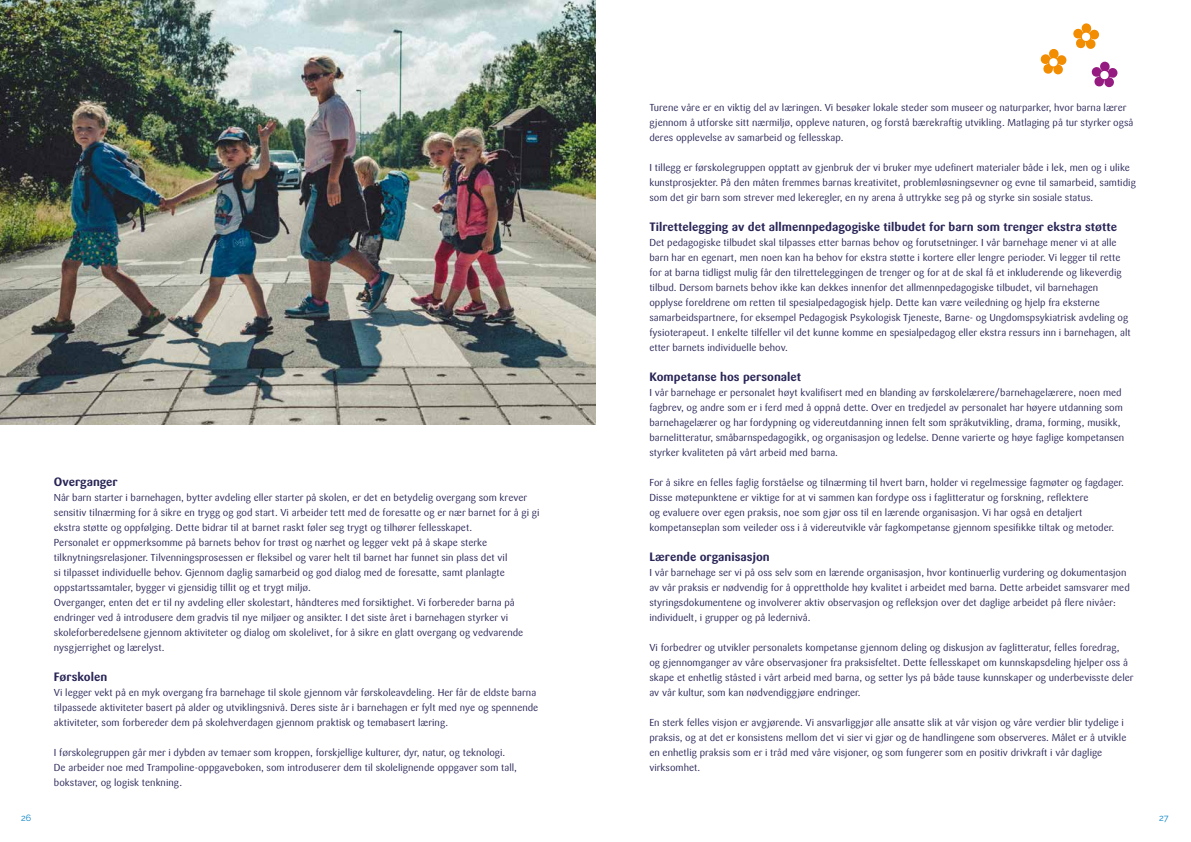
<style>
.page{position:relative;width:1191px;height:842px;background:#fff}
.page>*{position:absolute;margin:0;border:0;box-sizing:border-box;transform-origin:0 0}
.t1{font:700 12px "Sari OT";color:#282556}
.t2{font:10px/15px "Sari OT";color:#282556}
.t3{font:9px "Raleway";color:#0783c6}
</style>
<div class="page">
<img style="left:0;top:0;width:595px;height:425px">
<svg style="left:1040px;top:23px;width:78px;height:65px"></svg>
<p class="t1" style="left:54px;top:474px;width:65px">Overganger</p>
<p class="t2" style="left:54px;top:490px;width:487px">Når barn starter i barnehagen, bytter avdeling eller starter på skolen, er det en betydelig overgang som krever sensitiv tilnærming for å sikre en trygg og god start. Vi arbeider tett med de foresatte og er nær barnet for å gi gi ekstra støtte og oppfølging. Dette bidrar til at barnet raskt føler seg trygt og tilhører fellesskapet.<br>Personalet er oppmerksomme på barnets behov for trøst og nærhet og legger vekt på å skape sterke tilknytningsrelasjoner. Tilvenningsprosessen er fleksibel og varer helt til barnet har funnet sin plass det vil<br>si tilpasset individuelle behov. Gjennom daglig samarbeid og god dialog med de foresatte, samt planlagte oppstartssamtaler, bygger vi gjensidig tillit og et trygt miljø.<br>Overganger, enten det er til ny avdeling eller skolestart, håndteres med forsiktighet. Vi forbereder barna på endringer ved å introdusere dem gradvis til nye miljøer og ansikter. I det siste året i barnehagen styrker vi skoleforberedelsene gjennom aktiviteter og dialog om skolelivet, for å sikre en glatt overgang og vedvarende nysgjerrighet og lærelyst.</p>
<p class="t1" style="left:54px;top:669px;width:55px">Førskolen</p>
<p class="t2" style="left:54px;top:685px;width:486px">Vi legger vekt på en myk overgang fra barnehage til skole gjennom vår førskoleavdeling. Her får de eldste barna tilpassede aktiviteter basert på alder og utviklingsnivå. Deres siste år i barnehagen er fylt med nye og spennende aktiviteter, som forbereder dem på skolehverdagen gjennom praktisk og temabasert læring.</p>
<p class="t2" style="left:54px;top:745px;width:464px">I førskolegruppen går mer i dybden av temaer som kroppen, forskjellige kulturer, dyr, natur, og teknologi.<br>De arbeider noe med Trampoline-oppgaveboken, som introduserer dem til skolelignende oppgaver som tall, bokstaver, og logisk tenkning.</p>
<p class="t2" style="left:649px;top:100px;width:485px">Turene våre er en viktig del av læringen. Vi besøker lokale steder som museer og naturparker, hvor barna lærer gjennom å utforske sitt nærmiljø, oppleve naturen, og forstå bærekraftig utvikling. Matlaging på tur styrker også deres opplevelse av samarbeid og fellesskap.</p>
<p class="t2" style="left:649px;top:160px;width:488px">I tillegg er førskolegruppen opptatt av gjenbruk der vi bruker mye udefinert materialer både i lek, men og i ulike kunstprosjekter. På den måten fremmes barnas kreativitet, problemløsningsevner og evne til samarbeid, samtidig som det gir barn som strever med lekeregler, en ny arena å uttrykke seg på og styrke sin sosiale status.</p>
<p class="t1" style="left:649px;top:219px;width:469px">Tilrettelegging av det allmennpedagogiske tilbudet for barn som trenger ekstra støtte</p>
<p class="t2" style="left:649px;top:235px;width:483px">Det pedagogiske tilbudet skal tilpasses etter barnas behov og forutsetninger. I vår barnehage mener vi at alle barn har en egenart, men noen kan ha behov for ekstra støtte i kortere eller lengre perioder. Vi legger til rette for at barna tidligst mulig får den tilretteleggingen de trenger og for at de skal få et inkluderende og likeverdig tilbud. Dersom barnets behov ikke kan dekkes innenfor det allmennpedagogiske tilbudet, vil barnehagen opplyse foreldrene om retten til spesialpedagogisk hjelp. Dette kan være veiledning og hjelp fra eksterne samarbeidspartnere, for eksempel Pedagogisk Psykologisk Tjeneste, Barne- og Ungdomspsykiatrisk avdeling og fysioterapeut. I enkelte tilfeller vil det kunne komme en spesialpedagog eller ekstra ressurs inn i barnehagen, alt etter barnets individuelle behov.</p>
<p class="t1" style="left:649px;top:369px;width:153px">Kompetanse hos personalet</p>
<p class="t2" style="left:649px;top:385px;width:476px">I vår barnehage er personalet høyt kvalifisert med en blanding av førskolelærere/barnehagelærere, noen med fagbrev, og andre som er i ferd med å oppnå dette. Over en tredjedel av personalet har høyere utdanning som barnehagelærer og har fordypning og videreutdanning innen felt som språkutvikling, drama, forming, musikk, barnelitteratur, småbarnspedagogikk, og organisasjon og ledelse. Denne varierte og høye faglige kompetansen styrker kvaliteten på vårt arbeid med barna.</p>
<p class="t2" style="left:649px;top:475px;width:476px">For å sikre en felles faglig forståelse og tilnærming til hvert barn, holder vi regelmessige fagmøter og fagdager.<br>Disse møtepunktene er viktige for at vi sammen kan fordype oss i faglitteratur og forskning, reflektere<br>og evaluere over egen praksis, noe som gjør oss til en lærende organisasjon. Vi har også en detaljert kompetanseplan som veileder oss i å videreutvikle vår fagkompetanse gjennom spesifikke tiltak og metoder.</p>
<p class="t1" style="left:649px;top:549px;width:122px">Lærende organisasjon</p>
<p class="t2" style="left:649px;top:565px;width:482px">I vår barnehage ser vi på oss selv som en lærende organisasjon, hvor kontinuerlig vurdering og dokumentasjon av vår praksis er nødvendig for å opprettholde høy kvalitet i arbeidet med barna. Dette arbeidet samsvarer med styringsdokumentene og involverer aktiv observasjon og refleksjon over det daglige arbeidet på flere nivåer: individuelt, i grupper og på ledernivå.</p>
<p class="t2" style="left:649px;top:640px;width:486px">Vi forbedrer og utvikler personalets kompetanse gjennom deling og diskusjon av faglitteratur, felles foredrag,<br>og gjennomganger av våre observasjoner fra praksisfeltet. Dette fellesskapet om kunnskapsdeling hjelper oss å skape et enhetlig ståsted i vårt arbeid med barna, og setter lys på både tause kunnskaper og underbevisste deler av vår kultur, som kan nødvendiggjøre endringer.</p>
<p class="t2" style="left:649px;top:715px;width:478px">En sterk felles visjon er avgjørende. Vi ansvarliggjør alle ansatte slik at vår visjon og våre verdier blir tydelige i praksis, og at det er konsistens mellom det vi sier vi gjør og de handlingene som observeres. Målet er å utvikle en enhetlig praksis som er i tråd med våre visjoner, og som fungerer som en positiv drivkraft i vår daglige virksomhet.</p>
<p class="t3" style="left:21px;top:812px;width:12px">26</p>
<p class="t3" style="left:1159px;top:812px;width:11px">27</p>
</div>
